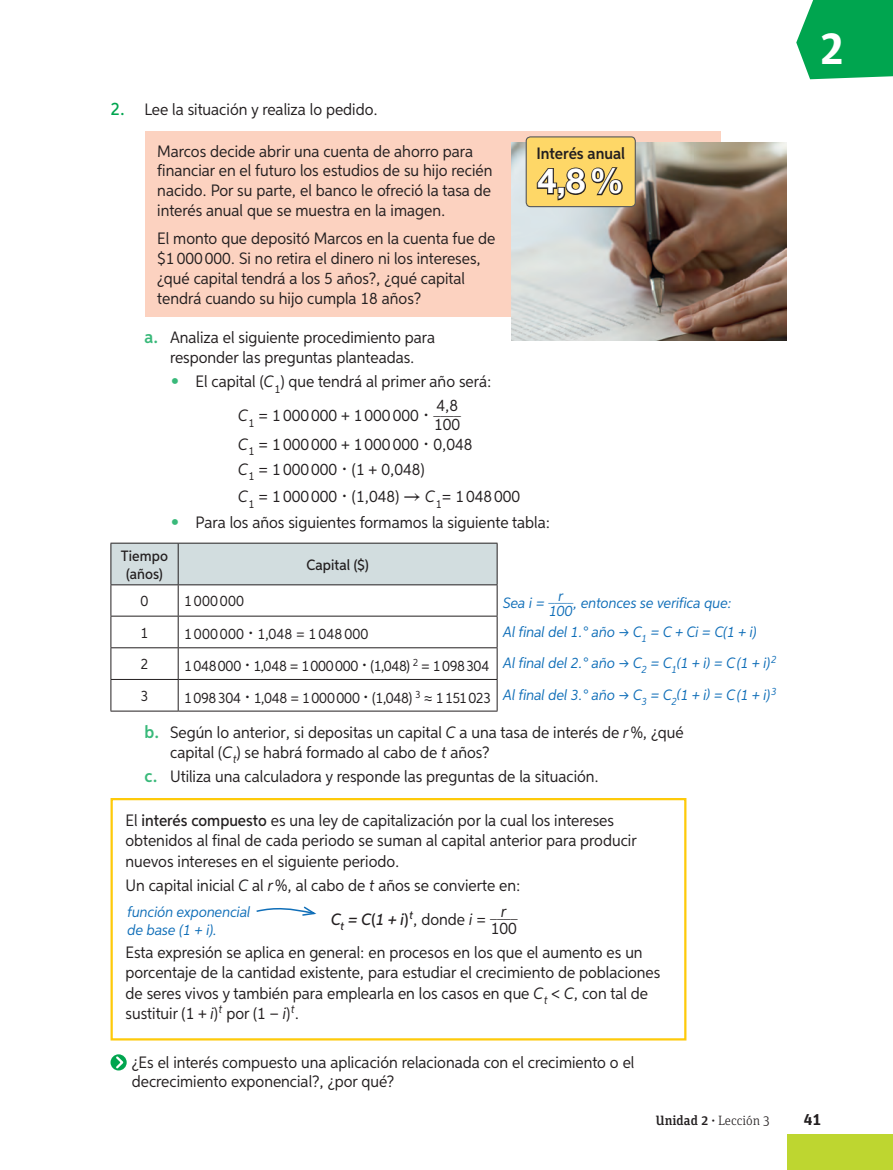
<style>
.page{position:relative;width:893px;height:1170px;background:#fff}
.page>*{position:absolute;margin:0;border:0;box-sizing:border-box;transform-origin:0 0}
.t1{font:700 43.65px "Unit Slab Pro";color:#fff}
.t2{font:700 34.5px "Helvetica Neue LT Std";color:#fff}
.t3{font:16.5px/19.8px "Aspira Nar";color:#231f20}
.t4{font:600 16.5px "Aspira Nar";color:#231f20}
.t5{font:700 15.75px "Unit Slab Pro";color:#231f20}
.t6{font:15px "Aspira Nar";letter-spacing:-.005em;color:#231f20}
.t7{font:italic 15px/18px "Aspira Nar";color:#0f6eb8}
.t8{font:15px "Aspira Nar";letter-spacing:.015em;color:#231f20}
.t9{font:500 15px/18px "Aspira Nar";letter-spacing:.005em;color:#231f20;text-align:center}
.t10{font:500 13.5px "Unit Slab Pro";color:#231f20}
.s1{font-weight:500;font-size:18px;color:#00a54f}
.s2{font-weight:600;font-size:18px;color:#39b97a}
.s3{font-family:"DIN Pro";font-weight:300;font-size:18px;color:#39b97a}
.s4{font-style:italic}
.s5{font-family:"Uni Math";font-size:19.5px}
.s6{font-family:"STIX General";font-size:19.5px}
.s7{font-size:15.3px}
.s8{font-size:13.35px}
.s9{font-weight:500}
.s10{font-weight:500;font-style:italic}
.s11{font-weight:300}
</style>
<div class="page">
<div style="left:145px;top:131px;width:575px;height:185px;background:#fcd2c0"></div>
<div style="left:112px;top:543px;width:385px;height:41px;background:#d2dddf"></div>
<hr style="left:111px;top:542px;width:67px;height:1px;background:#231f20">
<hr style="left:111px;top:543px;width:1px;height:41px;background:#231f20">
<hr style="left:178px;top:542px;width:319px;height:1px;background:#231f20">
<hr style="left:178px;top:543px;width:1px;height:41px;background:#231f20">
<hr style="left:497px;top:543px;width:1px;height:41px;background:#231f20">
<hr style="left:111px;top:584px;width:67px;height:1px;background:#231f20">
<hr style="left:111px;top:585px;width:1px;height:30px;background:#231f20">
<hr style="left:111px;top:615px;width:67px;height:1px;background:#231f20">
<hr style="left:111px;top:616px;width:1px;height:31px;background:#231f20">
<hr style="left:111px;top:647px;width:67px;height:1px;background:#231f20">
<hr style="left:111px;top:648px;width:1px;height:31px;background:#231f20">
<hr style="left:111px;top:679px;width:67px;height:1px;background:#231f20">
<hr style="left:111px;top:679px;width:1px;height:31px;background:#231f20">
<hr style="left:111px;top:710px;width:67px;height:1px;background:#231f20">
<hr style="left:178px;top:584px;width:319px;height:1px;background:#231f20">
<hr style="left:178px;top:585px;width:1px;height:30px;background:#231f20">
<hr style="left:497px;top:585px;width:1px;height:30px;background:#231f20">
<hr style="left:178px;top:615px;width:319px;height:1px;background:#231f20">
<hr style="left:178px;top:616px;width:1px;height:31px;background:#231f20">
<hr style="left:497px;top:616px;width:1px;height:31px;background:#231f20">
<hr style="left:178px;top:647px;width:319px;height:1px;background:#231f20">
<hr style="left:178px;top:648px;width:1px;height:31px;background:#231f20">
<hr style="left:497px;top:648px;width:1px;height:31px;background:#231f20">
<hr style="left:178px;top:679px;width:319px;height:1px;background:#231f20">
<hr style="left:178px;top:679px;width:1px;height:31px;background:#231f20">
<hr style="left:497px;top:679px;width:1px;height:31px;background:#231f20">
<hr style="left:178px;top:710px;width:319px;height:1px;background:#231f20">
<div style="left:111px;top:797px;width:575px;height:243px;border:2px solid #feca0a"></div>
<svg style="left:111px;top:1054px;width:16px;height:16px"></svg>
<svg style="left:114px;top:1054px;width:11px;height:16px"></svg>
<img style="left:511px;top:143px;width:276px;height:197px">
<div style="left:526px;top:137px;width:109px;height:69px;background:#fed767;border-radius:4px"></div>
<svg style="left:536px;top:167px;width:87px;height:34px"></svg>
<div style="left:526px;top:136px;width:110px;height:71px;border:1px solid #57585a;border-radius:4px"></div>
<svg style="left:256px;top:906px;width:61px;height:10px"></svg>
<div style="left:787px;top:1134px;width:106px;height:35px;background:#bed630"></div>
<svg style="left:796px;top:0;width:97px;height:79px;background:#18ad5f"></svg>
<p class="t3" style="left:111px;top:99px;width:269px"><span class="s1">2.</span> Lee la situación y realiza lo pedido.</p>
<p class="t3" style="left:157px;top:141px;width:337px">Marcos decide abrir una cuenta de ahorro para financiar en el futuro los estudios de su hijo recién nacido. Por su parte, el banco le ofreció la tasa de interés anual que se muestra en la imagen.</p>
<p class="t3" style="left:157px;top:228px;width:340px">El monto que depositó Marcos en la cuenta fue de $1000000. Si no retira el dinero ni los intereses, ¿qué capital tendrá a los 5 años?, ¿qué capital tendrá cuando su hijo cumpla 18 años?</p>
<p class="t3" style="left:145px;top:327px;width:292px;text-align:center"><span class="s2">a.</span> Analiza el siguiente procedimiento para responder las preguntas planteadas.</p>
<p class="t3" style="left:238px;top:364px;width:255px;line-height:34.2px;text-indent:-68px"><span class="s3">•</span> El capital (<span class="s4">C</span><sub>1</sub>) que tendrá al primer año será:<br><span class="s4">C</span><sub>1</sub> = 1000000 + 1000000 <span class="s5">·</span> <sup>____</sup></p>
<p class="t4" style="left:536px;top:143px;width:90px">Interés anual</p>
<p class="t2" style="left:537px;top:160px;width:88px">4,8%</p>
<p class="t3" style="left:436px;top:395px;width:23px">4,8</p>
<p class="t3" style="left:434px;top:414px;width:28px">100</p>
<p class="t3" style="left:238px;top:434px;width:236px"><span class="s4">C</span><sub>1</sub> = 1000000 + 1000000 <span class="s5">·</span> 0,048</p>
<p class="t3" style="left:238px;top:455px;width:284px;line-height:27.6px"><span class="s4">C</span><sub>1</sub> = 1000000 <span class="s5">·</span> (1 + 0,048)<br><span class="s4">C</span><sub>1</sub> = 1000000 <span class="s5">·</span> (1,048) <span class="s6">→</span> <span class="s4">C</span><sub>1</sub>= 1048000</p>
<p class="t3" style="left:170px;top:512px;width:381px"><span class="s3">•</span> Para los años siguientes formamos la siguiente tabla:</p>
<p class="t9" style="left:121px;top:546px;width:49px">Tiempo (años)</p>
<p class="t9" style="left:306px;top:555px;width:64px">Capital ($)</p>
<p class="t6" style="left:141px;top:592px;width:9px">0</p>
<p class="t8" style="left:184px;top:592px;width:61px">1000000</p>
<p class="t7" style="left:503px;top:593px;width:230px">Sea i = <sup>____</sup>r , entonces se verifica que:</p>
<p class="t7" style="left:549px;top:601px;width:25px">100</p>
<p class="t6" style="left:141px;top:623px;width:9px">1</p>
<p class="t8" style="left:184px;top:625px;width:186px">1000000 <span class="s5">·</span> 1,048 = 1 048 000</p>
<p class="t7" style="left:503px;top:622px;width:255px">Al final del 1.° año → C<sub>1</sub> = C + Ci = C(1 + i)</p>
<p class="t6" style="left:141px;top:655px;width:9px">2</p>
<p class="t6" style="left:184px;top:656px;width:494px">1048000 <span class="s5">·</span> 1,048 = 1000000 <span class="s5">·</span> <span class="s7">(</span>1,048<span class="s7">)</span> <sup>2</sup> = 1098304 <sup>Al</sup> <sup>final</sup> <sup>del</sup> <sup>2.°</sup> <sup>año</sup> <sup>→</sup> <sup>C</sup><sub>2</sub> <sup>=</sup> <sup>C</sup><sub>1</sub></p>
<p class="t7" style="left:677px;top:653px;width:101px"><span class="s8">(</span>1 + i<span class="s8">)</span> = C (1 + i) <sup>2</sup></p>
<p class="t6" style="left:141px;top:686px;width:9px">3</p>
<p class="t6" style="left:184px;top:688px;width:494px">1098304 <span class="s5">·</span> 1,048 = 1000000 <span class="s5">·</span> <span class="s7">(</span>1,048<span class="s7">)</span> <sup>3</sup> ≈ 1151023 <sup>Al</sup> <sup>final</sup> <sup>del</sup> <sup>3.°</sup> <sup>año</sup> <sup>→</sup> <sup>C</sup><sub>3</sub> <sup>=</sup> <sup>C</sup><sub>2</sub></p>
<p class="t7" style="left:677px;top:685px;width:101px"><span class="s8">(</span>1 + i<span class="s8">)</span> = C (1 + i) <sup>3</sup></p>
<p class="t3" style="left:170px;top:722px;width:515px;text-indent:-26px"><span class="s2">b.</span> Según lo anterior, si depositas un capital <span class="s4">C</span> a una tasa de interés de <span class="s4">r</span>%, ¿qué capital (<span class="s4">C</span><sub>t</sub>) se habrá formado al cabo de <span class="s4">t</span> años?</p>
<p class="t3" style="left:145px;top:766px;width:456px"><span class="s2">c.</span> Utiliza una calculadora y responde las preguntas de la situación.</p>
<p class="t3" style="left:126px;top:809px;width:513px;line-height:20.4px">El <span class="s9">interés compuesto</span> es una ley de capitalización por la cual los intereses obtenidos al final de cada periodo se suman al capital anterior para producir nuevos intereses en el siguiente periodo.</p>
<p class="t3" style="left:126px;top:868px;width:396px;line-height:33.2px;text-align:right">Un capital inicial <span class="s4">C</span> al <span class="s4">r</span>%, al cabo de <span class="s4">t</span> años se convierte en:<br><span class="s10">C</span><sub>t</sub> <span class="s10">= C</span><span class="s9">(</span><span class="s10">1 + i</span><span class="s9">)</span><sup>t</sup>, donde <span class="s4">i</span> = <sup>____</sup><sup>r</sup></p>
<p class="t7" style="left:128px;top:902px;width:124px">función exponencial de base (1 + i).</p>
<p class="t3" style="left:126px;top:915px;width:519px;line-height:24.2px;text-indent:365px">100<br>Esta expresión se aplica en general: en procesos en los que el aumento es un</p>
<p class="t3" style="left:126px;top:961px;width:536px;line-height:20.4px">porcentaje de la cantidad existente, para estudiar el crecimiento de poblaciones de seres vivos y también para emplearla en los casos en que <span class="s4">C</span><sub>t</sub> &lt; <span class="s4">C</span>, con tal de sustituir (1 + <span class="s4">i</span>)<sup>t</sup> por (1 − <span class="s4">i</span>)<sup>t</sup>.</p>
<p class="t3" style="left:132px;top:1051px;width:504px">¿Es el interés compuesto una aplicación relacionada con el crecimiento o el decrecimiento exponencial?, ¿por qué?</p>
<p class="t1" style="left:820px;top:17px;width:25px">2</p>
<p class="t10" style="left:656px;top:1110px;width:115px">Unidad 2 · <span class="s11">Lección 3</span></p>
<p class="t5" style="left:804px;top:1107px;width:19px">41</p>
</div>
